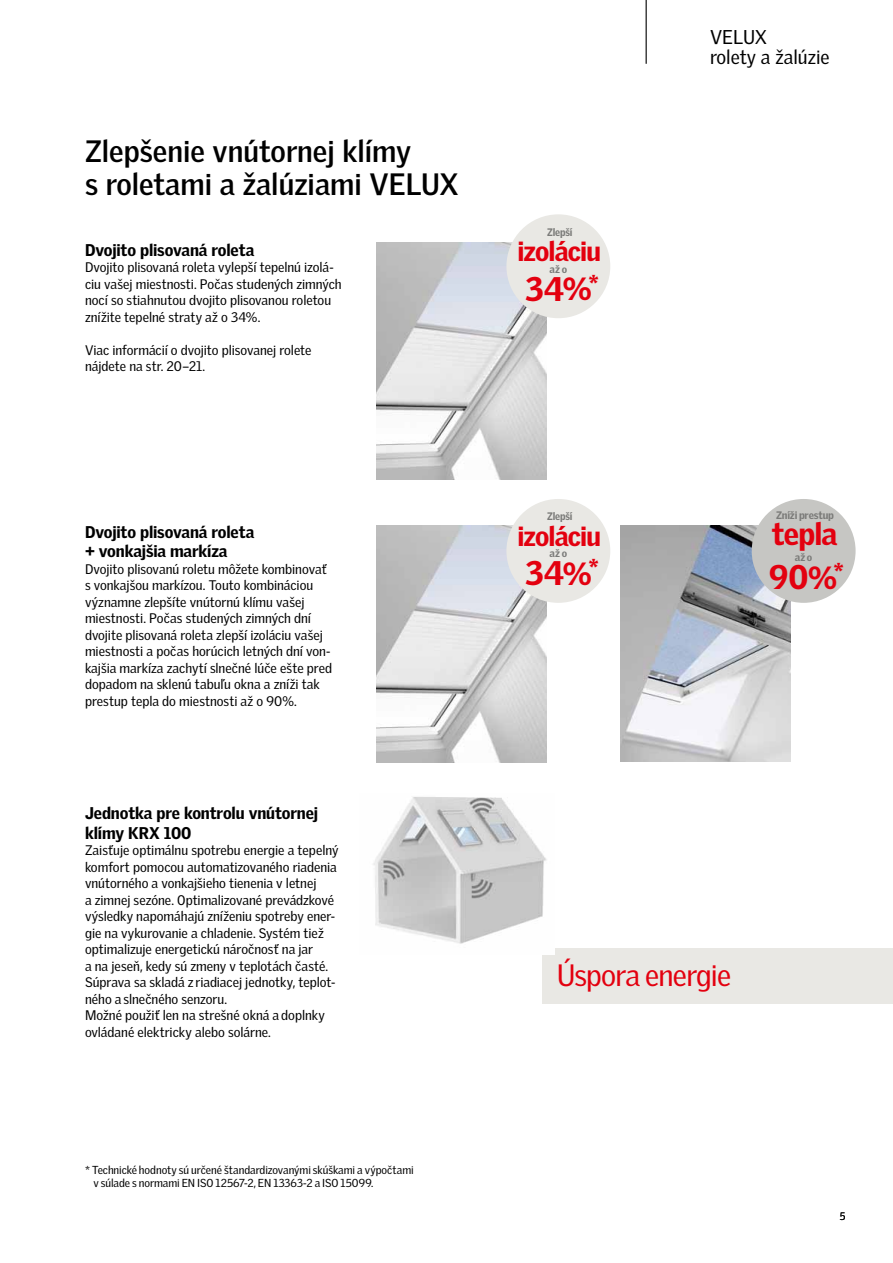
<style>
.page{position:relative;width:893px;height:1263px;background:#fff}
.page>*{position:absolute;margin:0;border:0;box-sizing:border-box;transform-origin:0 0}
.t1{font:900 33.15px "Velux Gothic";color:#e3000f}
.t2{font:900 30.75px "Velux Gothic";letter-spacing:-.03em;color:#e3000f}
.t3{font:700 30px/33px "Velux Gothic";color:#000}
.t4{font:30px "Velux Gothic";letter-spacing:-.03em;color:#e3000f}
.t5{font:900 27px "Velux Gothic";letter-spacing:-.035em;color:#e3000f}
.t6{font:19.35px/19.4px "Velux Gothic";color:#000}
.t7{font:900 16.5px/19.5px "Velux Gothic";letter-spacing:-.01em;color:#000}
.t8{font:13.5px/16.5px "Velux Gothic";letter-spacing:-.005em;color:#000}
.t9{font:11.25px/13.5px "Velux Gothic";letter-spacing:-.005em;color:#000}
.t10{font:900 10.5px "Velux Gothic";letter-spacing:-.015em;color:#7b7b79}
.t11{font:900 10.5px "Velux Gothic";letter-spacing:-.015em;color:#7b7b79;scale:.95 1}
.t12{font:10.5px "Velux Gothic";color:#000}
.s1{font-size:31.2px}
.s2{font-size:10.2px}
</style>
<div class="page">
<div style="left:542px;top:948px;width:351px;height:56px;background:#e9e8e4"></div>
<img style="left:621px;top:525px;width:170px;height:236px">
<div style="left:752px;top:499px;width:104px;height:104px;background:#c6c6c3;border-radius:50%"></div>
<img style="left:376px;top:242px;width:170px;height:237px">
<img style="left:376px;top:525px;width:170px;height:237px">
<img style="left:373px;top:797px;width:182px;height:157px">
<div style="left:506px;top:499px;width:104px;height:104px;background:#e9e8e4;border-radius:50%"></div>
<div style="left:506px;top:214px;width:104px;height:104px;background:#e9e8e4;border-radius:50%"></div>
<hr style="left:646px;top:0;width:1px;height:64px;background:#000">
<h3 class="t3" style="left:85px;top:135px;width:375px">Zlepšenie vnútornej klímy<br>s roletami a žalúziami VELUX</h3>
<p class="t7" style="left:85px;top:240px;width:171px">Dvojito plisovaná roleta</p>
<p class="t8" style="left:85px;top:259px;width:258px">Dvojito plisovaná roleta vylepší tepelnú izolá&shy;ciu vašej miestnosti. Počas studených zimných nocí so stiahnutou dvojito plisovanou roletou znížite tepelné straty až o 34%.</p>
<p class="t8" style="left:85px;top:341px;width:228px">Viac informácií o dvojito plisovanej rolete nájdete na str. 20–21.</p>
<p class="t7" style="left:85px;top:522px;width:171px">Dvojito plisovaná roleta + vonkajšia markíza</p>
<p class="t8" style="left:85px;top:560px;width:249px">Dvojito plisovanú roletu môžete kombinovať s vonkajšou markízou. Touto kombináciou významne zlepšíte vnútornú klímu vašej miestnosti. Počas studených zimných dní dvojite plisovaná roleta zlepší izoláciu vašej miestnosti a počas horúcich letných dní von&shy;kajšia markíza zachytí slnečné lúče ešte pred dopadom na sklenú tabuľu okna a zníži tak prestup tepla do miestnosti až o 90%.</p>
<p class="t7" style="left:85px;top:804px;width:235px">Jednotka pre kontrolu vnútornej klímy KRX 100</p>
<p class="t8" style="left:85px;top:842px;width:255px">Zaisťuje optimálnu spotrebu energie a tepelný komfort pomocou automatizovaného riadenia vnútorného a vonkajšieho tienenia v letnej<br>a zimnej sezóne. Optimalizované prevádzkové výsledky napomáhajú zníženiu spotreby ener&shy;gie na vykurovanie a chladenie. Systém tiež optimalizuje energetickú náročnosť na jar<br>a na jeseň, kedy sú zmeny v teplotách časté.<br>Súprava sa skladá z riadiacej jednotky, teplot&shy;ného a slnečného senzoru.<br>Možné použiť len na strešné okná a doplnky ovládané elektricky alebo solárne.</p>
<p class="t9" style="left:94px;top:1163px;width:322px;text-indent:-9px">* Technické hodnoty sú určené štandardizovanými skúškami a výpočtami v súlade s normami EN ISO 12567-2, EN 13363-2 a ISO 15099.</p>
<p class="t11" style="left:547px;top:225px;width:28px">Zlepší</p>
<h1 class="t1" style="left:525px;top:268px;width:75px">34<span class="s1">%</span><sup>*</sup></h1>
<h3 class="t5" style="left:518px;top:234px;width:85px">izoláciu</h3>
<p class="t10" style="left:550px;top:262px;width:19px">až <span class="s2">o</span></p>
<p class="t11" style="left:547px;top:510px;width:28px">Zlepší</p>
<h1 class="t1" style="left:525px;top:552px;width:75px">34<span class="s1">%</span><sup>*</sup></h1>
<h3 class="t5" style="left:518px;top:519px;width:85px">izoláciu</h3>
<p class="t10" style="left:550px;top:547px;width:19px">až <span class="s2">o</span></p>
<h3 class="t6" style="left:710px;top:28px;width:121px">VELUX<br>rolety a žalúzie</h3>
<p class="t10" style="left:776px;top:509px;width:60px">Zníži prestup</p>
<h2 class="t2" style="left:772px;top:515px;width:67px">tepla</h2>
<p class="t10" style="left:795px;top:551px;width:19px">až <span class="s2">o</span></p>
<h1 class="t1" style="left:769px;top:556px;width:76px">90<span class="s1">%</span><sup>*</sup></h1>
<h3 class="t4" style="left:557px;top:957px;width:176px">Úspora energie</h3>
<p class="t12" style="left:840px;top:1210px;width:7px">5</p>
</div>
